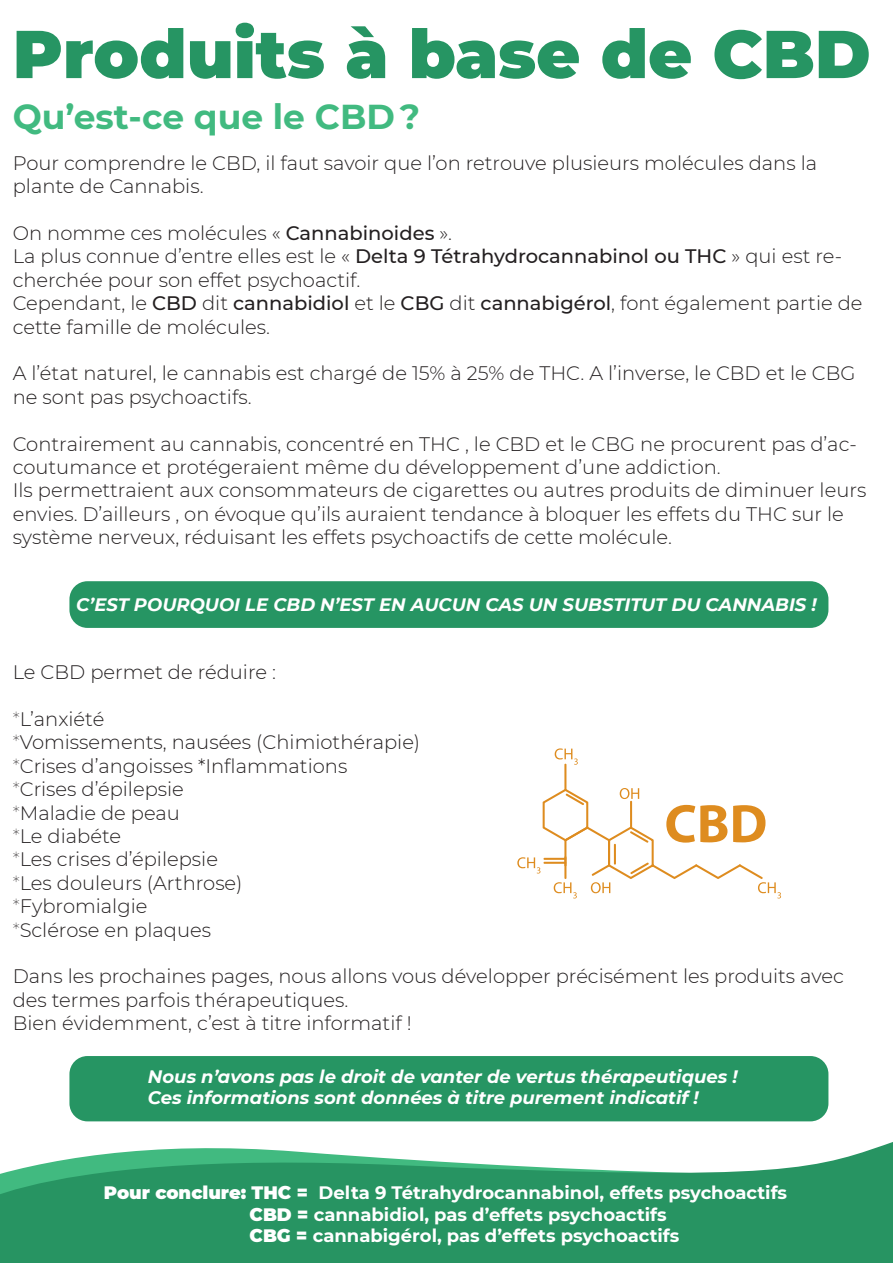
<style>
.page{position:relative;width:893px;height:1263px;background:#fff}
.page>*{position:absolute;margin:0;border:0;box-sizing:border-box;transform-origin:0 0}
.t1{font:900 67.5px "Montserrat";color:#269563}
.t2{font:700 34.5px "Montserrat";color:#41ba80}
.t3{font:300 19.5px/23.4px "Montserrat";color:#231f20}
.t4{font:italic 700 18px "Montserrat";color:#fff}
.t5{font:700 18px "Montserrat";color:#fff}
.s1{font-weight:500}
.s2{font-weight:100}
.s3{font-weight:900}
</style>
<div class="page">
<svg style="left:0;top:1110px;width:893px;height:153px;fill:#279462"></svg>
<div style="left:69px;top:581px;width:759px;height:47px;background:#269563;border-radius:18px"></div>
<div style="left:69px;top:1056px;width:759px;height:65px;background:#269563;border-radius:18px"></div>
<svg style="left:517px;top:748px;width:264px;height:150px"></svg>
<p class="t1" style="left:13px;top:3px;width:859px">Produits à base de CBD</p>
<p class="t2" style="left:13px;top:92px;width:409px">Qu’est-ce que le CBD ?</p>
<p class="t3" style="left:13px;top:151px;width:806px">Pour comprendre le CBD, il faut savoir que l’on retrouve plusieurs molécules dans la plante de Cannabis.</p>
<p class="t3" style="left:13px;top:221px;width:441px">On nomme ces molécules « <span class="s1">Cannabinoides</span> ».</p>
<p class="t3" style="left:13px;top:244px;width:831px">La plus connue d’entre elles est le « <span class="s1">Delta 9 Tétrahydrocannabinol ou THC</span> » qui est re&shy;cherchée pour son effet psychoactif.</p>
<p class="t3" style="left:13px;top:291px;width:851px">Cependant, le <span class="s1">CBD</span> dit <span class="s1">cannabidiol</span> et le <span class="s1">CBG</span> dit <span class="s1">cannabigérol</span>, font également partie de cette famille de molécules.</p>
<p class="t3" style="left:13px;top:361px;width:844px">A l’état naturel, le cannabis est chargé de 15% à 25% de THC. A l’inverse, le CBD et le CBG ne sont pas psychoactifs.</p>
<p class="t3" style="left:13px;top:431px;width:846px">Contrairement au cannabis, concentré en THC , le CBD et le CBG ne procurent pas d’ac&shy;coutumance et protégeraient même du développement d’une addiction.</p>
<p class="t3" style="left:13px;top:478px;width:855px">Ils permettraient aux consommateurs de cigarettes ou autres produits de diminuer leurs envies. D’ailleurs , on évoque qu’ils auraient tendance à bloquer les effets du THC sur le système nerveux, réduisant les effets psychoactifs de cette molécule.</p>
<p class="t4" style="left:76px;top:592px;width:742px">C’EST POURQUOI LE CBD N’EST EN AUCUN CAS UN SUBSTITUT DU CANNABIS !</p>
<p class="t3" style="left:13px;top:660px;width:265px">Le CBD permet de réduire :</p>
<p class="t3" style="left:13px;top:707px;width:93px"><span class="s2">*</span>L’anxiété</p>
<p class="t3" style="left:13px;top:730px;width:409px"><span class="s2">*</span>Vomissements, nausées (Chimiothérapie)</p>
<p class="t3" style="left:13px;top:753px;width:336px"><span class="s2">*</span>Crises d’angoisses *Inflammations</p>
<p class="t3" style="left:13px;top:777px;width:173px"><span class="s2">*</span>Crises d’épilepsie</p>
<p class="t3" style="left:13px;top:800px;width:169px"><span class="s2">*</span>Maladie de peau</p>
<p class="t3" style="left:13px;top:824px;width:110px"><span class="s2">*</span>Le diabéte</p>
<p class="t3" style="left:13px;top:847px;width:207px"><span class="s2">*</span>Les crises d’épilepsie</p>
<p class="t3" style="left:13px;top:870px;width:231px"><span class="s2">*</span>Les douleurs (Arthrose)</p>
<p class="t3" style="left:13px;top:894px;width:136px"><span class="s2">*</span>Fybromialgie</p>
<p class="t3" style="left:13px;top:917px;width:200px"><span class="s2">*</span>Sclérose en plaques</p>
<p class="t3" style="left:13px;top:964px;width:833px">Dans les prochaines pages, nous allons vous développer précisément les produits avec des termes parfois thérapeutiques.</p>
<p class="t3" style="left:13px;top:1011px;width:400px">Bien évidemment, c’est à titre informatif !</p>
<p class="t4" style="left:148px;top:1063px;width:591px">Nous n’avons pas le droit de vanter de vertus thérapeutiques !</p>
<p class="t4" style="left:148px;top:1085px;width:552px">Ces informations sont données à titre purement indicatif !</p>
<p class="t5" style="left:104px;top:1179px;width:685px"><span class="s3">Pour conclure: THC =</span> Delta 9 Tétrahydrocannabinol, effets psychoactifs</p>
<p class="t5" style="left:250px;top:1201px;width:419px"><span class="s3">CBD =</span> cannabidiol, pas d’effets psychoactifs</p>
<p class="t5" style="left:250px;top:1223px;width:431px"><span class="s3">CBG =</span> cannabigérol, pas d’effets psychoactifs</p>
</div>
